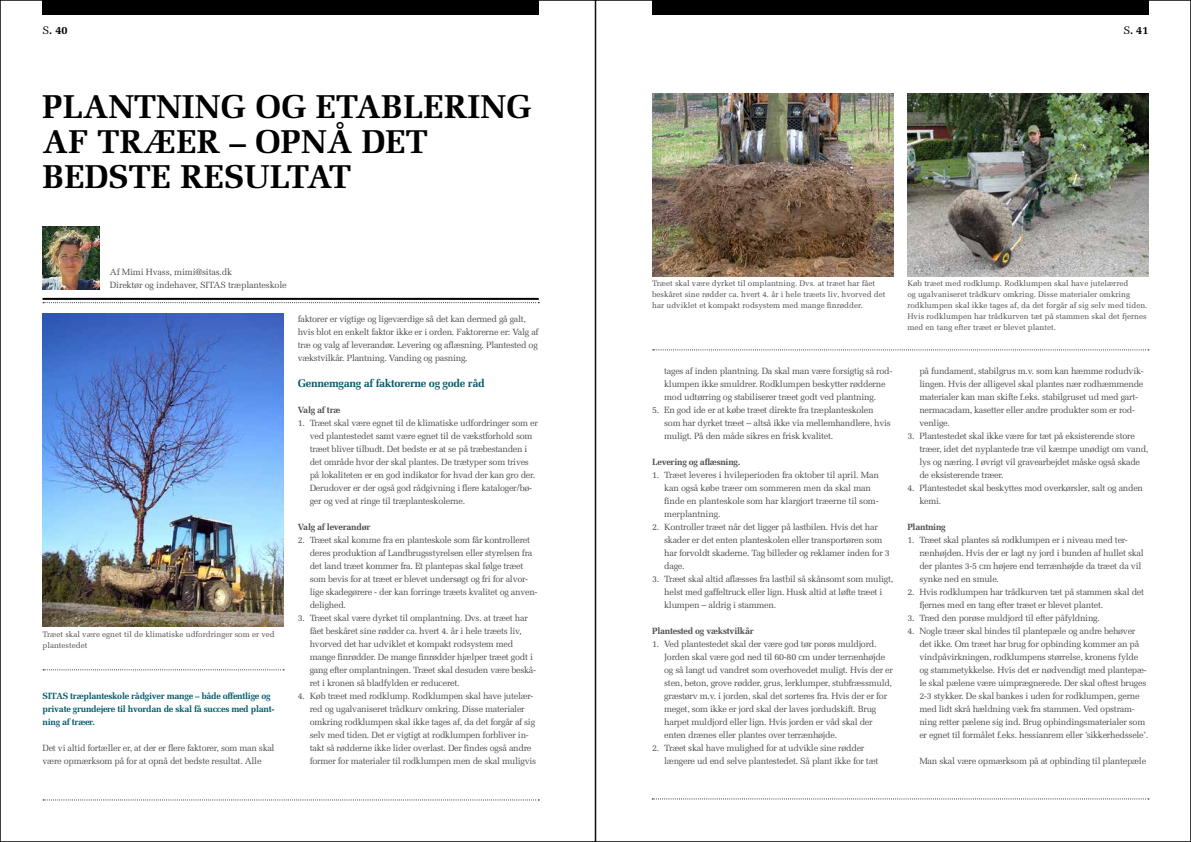
<style>
.page{position:relative;width:1191px;height:842px;background:#fff}
.page>*{position:absolute;margin:0;border:0;box-sizing:border-box;transform-origin:0 0}
.t1{font:700 33px/35px "Melior";color:#000}
.t2{font:700 11px "Melior";letter-spacing:-.03em;color:#005a69}
.t3{font:700 11px "Melior";color:#000}
.t4{font:9px/13px "Melior";letter-spacing:-.03em;color:#4d4d4f}
.t5{font:700 9px/13px "Melior";letter-spacing:-.03em;color:#005a69}
.t6{font:700 9px "Melior";letter-spacing:-.03em;color:#4d4d4f}
.t7{font:8px/11px "Melior";color:#4d4d4f}
.s1{font-weight:400}
</style>
<div class="page">
<div style="left:43px;top:0;width:496px;height:14px;background:#000"></div>
<svg style="left:43px;top:799px;width:496px;height:1px"></svg>
<div style="left:652px;top:0;width:496px;height:14px;background:#000"></div>
<svg style="left:652px;top:798px;width:497px;height:1px"></svg>
<svg style="left:43px;top:669px;width:241px;height:1px"></svg>
<hr style="left:43px;top:298px;width:496px;height:2px;background:#000">
<svg style="left:43px;top:302px;width:496px;height:1px"></svg>
<img style="left:43px;top:314px;width:240px;height:312px">
<img style="left:43px;top:227px;width:56px;height:62px">
<svg style="left:652px;top:349px;width:497px;height:1px"></svg>
<img style="left:652px;top:94px;width:241px;height:183px">
<img style="left:907px;top:94px;width:241px;height:183px">
<p class="t3" style="left:43px;top:23px;width:27px"><span class="s1">S</span>. 40</p>
<p class="t3" style="left:1123px;top:23px;width:27px"><span class="s1">S</span>. 41</p>
<h1 class="t1" style="left:43px;top:89px;width:490px">PLANTNING OG ETABLERING<br>AF TRÆER – OPNÅ DET<br>BEDSTE RESULTAT</h1>
<p class="t4" style="left:110px;top:265px;width:178px">Af Mimi Hvass, mimi@sitas.dk<br>Direktør og indehaver, SITAS træplanteskole</p>
<p class="t7" style="left:43px;top:628px;width:234px">Træet skal være egnet til de klimatiske udfordringer som er ved plantestedet</p>
<p class="t5" style="left:43px;top:689px;width:233px">SITAS træplanteskole rådgiver mange – både offentlige og private grundejere til hvordan de skal få succes med plant&shy;ning af træer.</p>
<p class="t4" style="left:43px;top:741px;width:234px">Det vi altid fortæller er, at der er flere faktorer, som man skal være opmærksom på for at opnå det bedste resultat. Alle</p>
<p class="t4" style="left:298px;top:312px;width:242px">faktorer er vigtige og ligeværdige så det kan dermed gå galt, hvis blot en enkelt faktor ikke er i orden. Faktorerne er: Valg af træ og valg af leverandør. Levering og aflæsning. Plantested og vækstvilkår. Plantning. Vanding og pasning.</p>
<p class="t2" style="left:298px;top:377px;width:189px">Gennemgang af faktorerne og gode råd</p>
<p class="t6" style="left:298px;top:405px;width:44px">Valg af træ</p>
<p class="t4" style="left:310px;top:416px;width:230px;text-indent:-12px">1. Træet skal være egnet til de klimatiske udfordringer som er ved plantestedet samt være egnet til de vækstforhold som træet bliver tilbudt. Det bedste er at se på træbestanden i det område hvor der skal plantes. De trætyper som trives på lokaliteten er en god indikator for hvad der kan gro der.<br>Derudover er der også god rådgivning i flere kataloger/bø&shy;ger og ved at ringe til træplanteskolerne.</p>
<p class="t6" style="left:298px;top:521px;width:74px">Valg af leverandør</p>
<p class="t4" style="left:310px;top:533px;width:229px;text-indent:-12px">2. Træet skal komme fra en planteskole som får kontrolleret deres produktion af Landbrugsstyrelsen eller styrelsen fra det land træet kommer fra. Et plantepas skal følge træet som bevis for at træet er blevet undersøgt og fri for alvor&shy;lige skadegørere - der kan forringe træets kvalitet og anven&shy;delighed.</p>
<p class="t4" style="left:310px;top:611px;width:228px;text-indent:-12px">3. Træet skal være dyrket til omplantning. Dvs. at træet har fået beskåret sine rødder ca. hvert 4. år i hele træets liv, hvorved det har udviklet et kompakt rodsystem med mange finrødder. De mange finrødder hjælper træet godt i gang efter omplantningen. Træet skal desuden være beskå&shy;ret i kronen så bladfylden er reduceret.</p>
<p class="t4" style="left:310px;top:689px;width:228px;text-indent:-12px">4. Køb træet med rodklump. Rodklumpen skal have jutelær&shy;red og ugalvaniseret trådkurv omkring. Disse materialer omkring rodklumpen skal ikke tages af, da det forgår af sig selv med tiden. Det er vigtigt at rodklumpen forbliver in&shy;takt så rødderne ikke lider overlast. Der findes også andre former for materialer til rodklumpen men de skal muligvis</p>
<p class="t7" style="left:652px;top:278px;width:235px">Træet skal være dyrket til omplantning. Dvs. at træet har fået beskåret sine rødder ca. hvert 4. år i hele træets liv, hvorved det har udviklet et kompakt rodsystem med mange finrødder.</p>
<p class="t7" style="left:907px;top:278px;width:241px">Køb træet med rodklump. Rodklumpen skal have jutelærred<br>og ugalvaniseret trådkurv omkring. Disse materialer omkring rodklumpen skal ikke tages af, da det forgår af sig selv med tiden.<br>Hvis rodklumpen har trådkurven tæt på stammen skal det fjernes med en tang efter træet er blevet plantet.</p>
<p class="t4" style="left:664px;top:364px;width:230px">tages af inden plantning. Da skal man være forsigtig så rod&shy;klumpen ikke smuldrer. Rodklumpen beskytter rødderne mod udtørring og stabiliserer træet godt ved plantning.</p>
<p class="t4" style="left:664px;top:403px;width:228px;text-indent:-12px">5. En god ide er at købe træet direkte fra træplanteskolen som har dyrket træet – altså ikke via mellemhandlere, hvis muligt. På den måde sikres en frisk kvalitet.</p>
<p class="t6" style="left:652px;top:456px;width:90px">Levering og aflæsning.</p>
<p class="t4" style="left:664px;top:468px;width:216px;text-indent:-12px">1. Træet leveres i hvileperioden fra oktober til april. Man kan også købe træer om sommeren men da skal man finde en planteskole som har klargjort træerne til som&shy;merplantning.</p>
<p class="t4" style="left:664px;top:520px;width:227px;text-indent:-12px">2. Kontroller træet når det ligger på lastbilen. Hvis det har skader er det enten planteskolen eller transportøren som har forvoldt skaderne. Tag billeder og reklamer inden for 3 dage.</p>
<p class="t4" style="left:664px;top:572px;width:230px;text-indent:-12px">3. Træet skal altid aflæsses fra lastbil så skånsomt som muligt, helst med gaffeltruck eller lign. Husk altid at løfte træet i klumpen – aldrig i stammen.</p>
<p class="t6" style="left:652px;top:625px;width:103px">Plantested og vækstvilkår</p>
<p class="t4" style="left:664px;top:637px;width:230px;text-indent:-12px">1. Ved plantestedet skal der være god tør porøs muldjord.<br>Jorden skal være god ned til 60-80 cm under terrænhøjde og så langt ud vandret som overhovedet muligt. Hvis der er sten, beton, grove rødder, grus, lerklumper, stubfræssmuld, græstørv m.v. i jorden, skal det sorteres fra. Hvis der er for meget, som ikke er jord skal der laves jordudskift. Brug harpet muldjord eller lign. Hvis jorden er våd skal der enten drænes eller plantes over terrænhøjde.</p>
<p class="t4" style="left:664px;top:741px;width:216px;text-indent:-12px">2. Træet skal have mulighed for at udvikle sine rødder længere ud end selve plantestedet. Så plant ikke for tæt</p>
<p class="t4" style="left:919px;top:364px;width:226px">på fundament, stabilgrus m.v. som kan hæmme rodudvik&shy;lingen. Hvis der alligevel skal plantes nær rodhæmmende materialer kan man skifte f.eks. stabilgruset ud med gart&shy;nermacadam, kasetter eller andre produkter som er rod&shy;venlige.</p>
<p class="t4" style="left:919px;top:429px;width:230px;text-indent:-12px">3. Plantestedet skal ikke være for tæt på eksisterende store træer, idet det nyplantede træ vil kæmpe unødigt om vand, lys og næring. I øvrigt vil gravearbejdet måske også skade de eksisterende træer.</p>
<p class="t4" style="left:919px;top:481px;width:225px;text-indent:-12px">4. Plantestedet skal beskyttes mod overkørsler, salt og anden kemi.</p>
<p class="t6" style="left:907px;top:521px;width:40px">Plantning</p>
<p class="t4" style="left:919px;top:533px;width:226px;text-indent:-12px">1. Træet skal plantes så rodklumpen er i niveau med ter&shy;rænhøjden. Hvis der er lagt ny jord i bunden af hullet skal der plantes 3-5 cm højere end terrænhøjde da træet da vil synke ned en smule.</p>
<p class="t4" style="left:919px;top:585px;width:226px;text-indent:-12px">2. Hvis rodklumpen har trådkurven tæt på stammen skal det fjernes med en tang efter træet er blevet plantet.</p>
<p class="t4" style="left:907px;top:611px;width:194px">3. Træd den porøse muldjord til efter påfyldning.</p>
<p class="t4" style="left:919px;top:624px;width:230px;text-indent:-12px">4. Nogle træer skal bindes til plantepæle og andre behøver det ikke. Om træet har brug for opbinding kommer an på vindpåvirkningen, rodklumpens størrelse, kronens fylde og stammetykkelse. Hvis det er nødvendigt med plantepæ&shy;le skal pælene være uimprægnerede. Der skal oftest bruges 2-3 stykker. De skal bankes i uden for rodklumpen, gerne med lidt skrå hældning væk fra stammen. Ved opstram&shy;ning retter pælene sig ind. Brug opbindingsmaterialer som er egnet til formålet f.eks. hessianrem eller ’sikkerhedssele’.</p>
<p class="t4" style="left:919px;top:754px;width:228px">Man skal være opmærksom på at opbinding til plantepæle</p>
</div>
